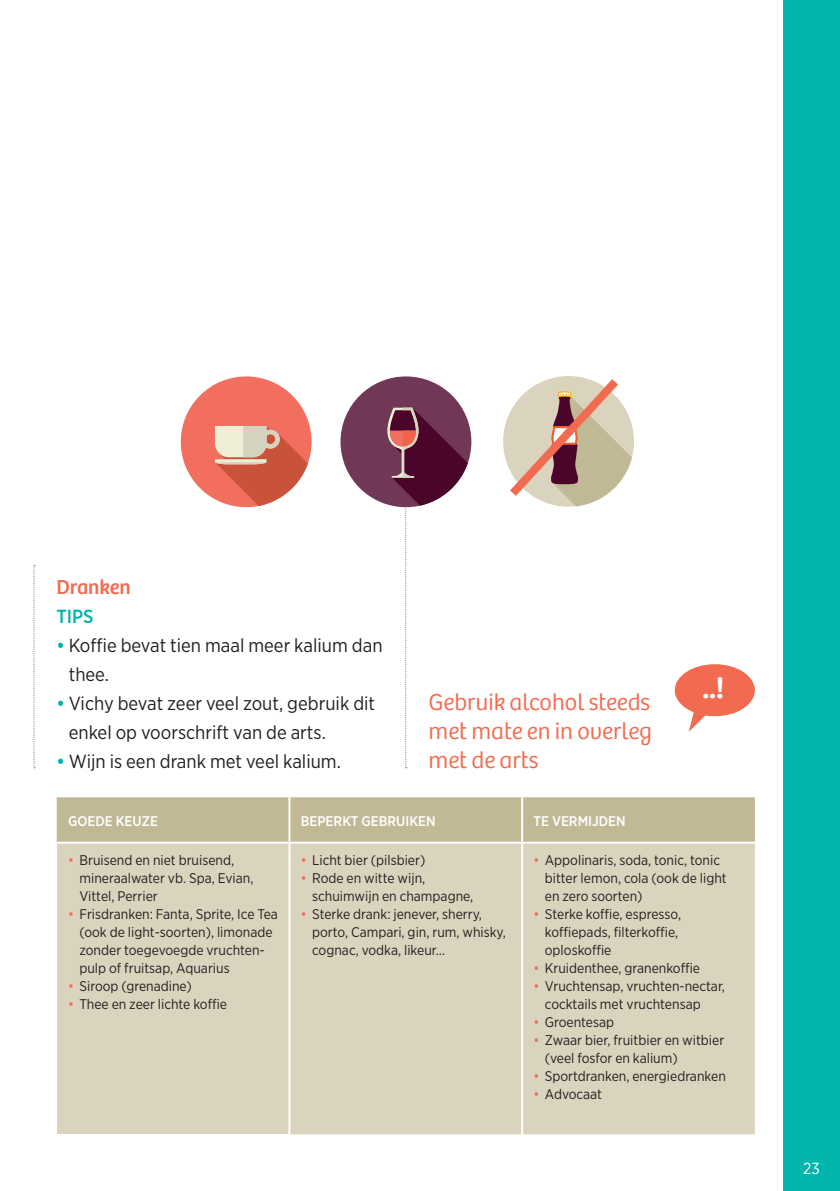
<style>
.page{position:relative;width:840px;height:1191px;background:#fff}
.page>*{position:absolute;margin:0;border:0;box-sizing:border-box;transform-origin:0 0}
.t1{font:700 30px "Bree";color:#fff}
.t2{font:300 24px/29px "Bree";color:#f26a4f;text-align:justify}
.t3{font:21px "Bree";color:#f26a4f}
.t4{font:19px/29px "Gotham Narrow";color:#231f20}
.t5{font:500 19px "Gotham Narrow";color:#00b5ab}
.t6{font:16px "Gotham Narrow";color:#fff}
.t7{font:14px/18px "Gotham Narrow";color:#231f20}
.t8{font:500 14px "Gotham Narrow";color:#fff}
.s1{font-weight:500;color:#00b5ab}
.s2{color:#f26a4f}
</style>
<div class="page">
<div style="left:782px;top:0;width:57px;height:1191px;background:#00b5ab"></div>
<svg style="left:674px;top:664px;width:80px;height:68px"></svg>
<svg style="left:503px;top:376px;width:128px;height:130px"></svg>
<svg style="left:34px;top:565px;width:1px;height:203px"></svg>
<div style="left:57px;top:797px;width:697px;height:44px;background:#c1b996"></div>
<div style="left:57px;top:842px;width:232px;height:292px;background:#dad4be"></div>
<svg style="left:290px;top:843px;width:464px;height:291px;fill:#dad4be"></svg>
<hr style="left:288px;top:797px;width:2px;height:44px;background:#fff">
<hr style="left:521px;top:797px;width:2px;height:44px;background:#fff">
<hr style="left:521px;top:843px;width:2px;height:291px;background:#fff">
<hr style="left:57px;top:841px;width:232px;height:2px;background:#fff">
<hr style="left:288px;top:843px;width:2px;height:291px;background:#fff">
<div style="left:340px;top:376px;width:131px;height:131px;background:#713756;border-radius:50%"></div>
<svg style="left:384px;top:407px;width:83px;height:361px"></svg>
<div style="left:181px;top:376px;width:130px;height:131px;background:#f26e5e;border-radius:50%"></div>
<svg style="left:215px;top:426px;width:93px;height:80px"></svg>
<h3 class="t3" style="left:56px;top:575px;width:76px">Dranken</h3>
<h3 class="t5" style="left:56px;top:604px;width:39px">TIPS</h3>
<h3 class="t4" style="left:69px;top:630px;width:315px;text-indent:-12px"><span class="s1">•</span> Koffie bevat tien maal meer kalium dan thee.</h3>
<h3 class="t4" style="left:69px;top:688px;width:308px;text-indent:-12px"><span class="s1">•</span> Vichy bevat zeer veel zout, gebruik dit enkel op voorschrift van de arts.</h3>
<h3 class="t4" style="left:56px;top:746px;width:286px"><span class="s1">•</span> Wijn is een drank met veel kalium.</h3>
<h2 class="t2" style="left:428px;top:688px;width:225px">Gebruik alcohol steeds met mate en in overleg met de arts</h2>
<h1 class="t1" style="left:702px;top:669px;width:23px">..!</h1>
<p class="t8" style="left:68px;top:811px;width:91px">GOEDE KEUZE</p>
<p class="t8" style="left:300px;top:811px;width:136px">BEPERKT GEBRUIKEN</p>
<p class="t8" style="left:533px;top:811px;width:94px">TE VERMIJDEN</p>
<p class="t7" style="left:79px;top:851px;width:175px;text-indent:-11px"><span class="s2">•</span> Bruisend en niet bruisend, mineraalwater vb. Spa, Evian,<br>Vittel, Perrier</p>
<p class="t7" style="left:79px;top:905px;width:200px;text-indent:-11px"><span class="s2">•</span> Frisdranken: Fanta, Sprite, Ice Tea (ook de light-soorten), limonade zonder toegevoegde vruchten&shy;pulp of fruitsap, Aquarius</p>
<p class="t7" style="left:68px;top:977px;width:125px"><span class="s2">•</span> Siroop (grenadine)</p>
<p class="t7" style="left:68px;top:995px;width:160px"><span class="s2">•</span> Thee en zeer lichte koffie</p>
<p class="t7" style="left:300px;top:851px;width:126px"><span class="s2">•</span> Licht bier (pilsbier)</p>
<p class="t7" style="left:312px;top:869px;width:163px;text-indent:-11px"><span class="s2">•</span> Rode en witte wijn, schuimwijn en champagne,</p>
<p class="t7" style="left:312px;top:905px;width:195px;text-indent:-11px"><span class="s2">•</span> Sterke drank: jenever, sherry, porto, Campari, gin, rum, whisky, cognac, vodka, likeur…</p>
<p class="t7" style="left:544px;top:851px;width:183px;text-indent:-11px"><span class="s2">•</span> Appolinaris, soda, tonic, tonic bitter lemon, cola (ook de light en zero soorten)</p>
<p class="t7" style="left:544px;top:905px;width:138px;text-indent:-11px"><span class="s2">•</span> Sterke koffie, espresso, koffiepads, filterkoffie, oploskoffie</p>
<p class="t7" style="left:533px;top:959px;width:168px"><span class="s2">•</span> Kruidenthee, granenkoffie</p>
<p class="t7" style="left:544px;top:977px;width:181px;text-indent:-11px"><span class="s2">•</span> Vruchtensap, vruchten-nectar, cocktails met vruchtensap</p>
<p class="t7" style="left:533px;top:1013px;width:82px"><span class="s2">•</span> Groentesap</p>
<p class="t7" style="left:544px;top:1031px;width:181px;text-indent:-11px"><span class="s2">•</span> Zwaar bier, fruitbier en witbier (veel fosfor en kalium)</p>
<p class="t7" style="left:533px;top:1067px;width:194px"><span class="s2">•</span> Sportdranken, energiedranken</p>
<p class="t7" style="left:533px;top:1085px;width:70px"><span class="s2">•</span> Advocaat</p>
<p class="t6" style="left:802px;top:1158px;width:18px">23</p>
</div>
